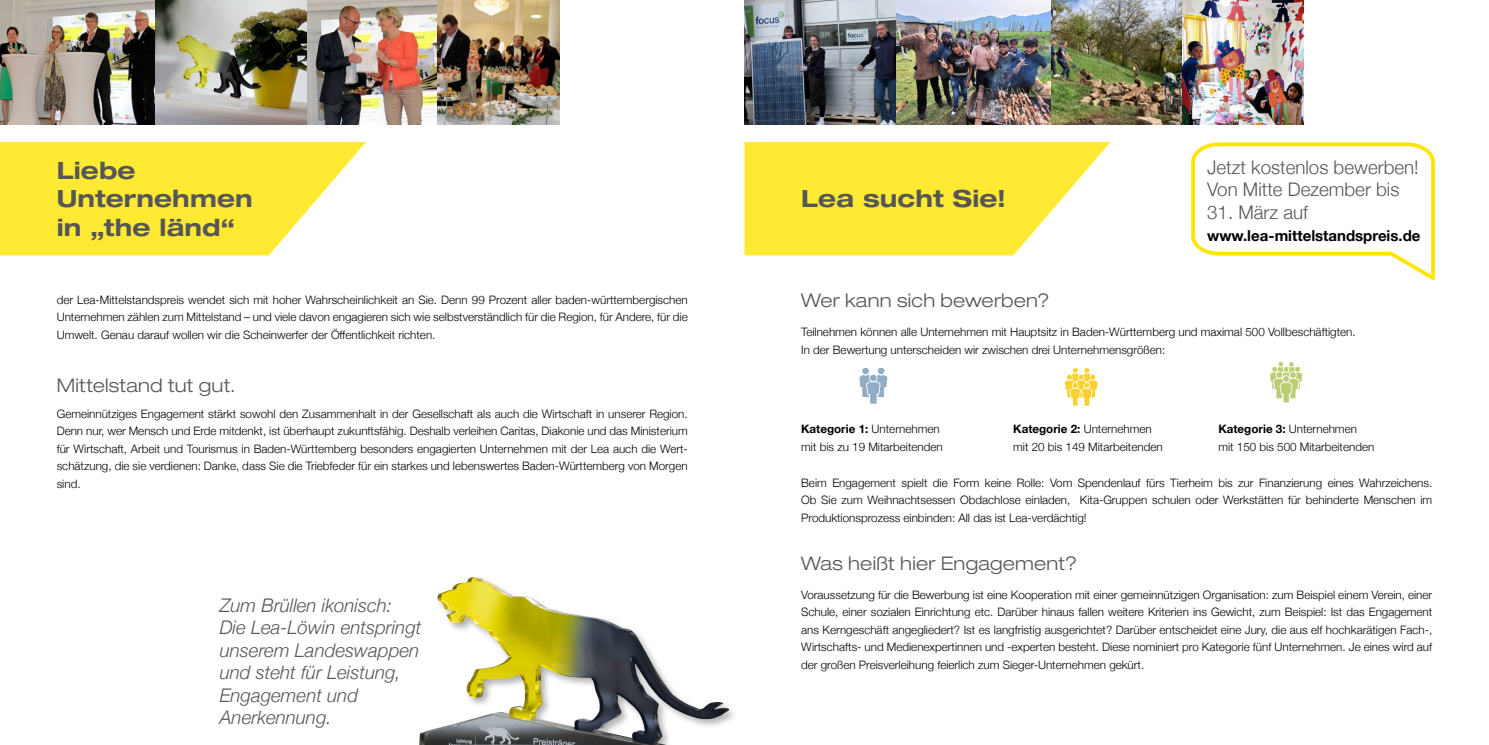
<style>
.page{position:relative;width:1489px;height:745px;background:#fff}
.page>*{position:absolute;margin:0;border:0;box-sizing:border-box;transform-origin:0 0}
.t1{font:700 expanded 23.75px/28.5px "Helvetica Neue";letter-spacing:.005em;color:#565656}
.t2{font:italic 300 18.75px/22.5px "Helvetica Neue";color:#565656}
.t3{font:300 expanded 18.75px "Helvetica Neue";letter-spacing:.01em;color:#565656}
.t4{font:300 18.75px/22.5px "Helvetica Neue";color:#565656}
.t5{font:700 15px "Helvetica Neue";color:#000}
.t6{font:300 11.62px/17.5px "Helvetica Neue";color:#000;text-align:justify}
.s1{font-weight:700}
</style>
<div class="page">
<div style="left:416px;top:574px;width:323px;height:170px;background:#000;opacity:.3"></div>
<img style="left:419px;top:576px;width:247px;height:168px">
<svg style="left:0;top:142px;width:366px;height:113px;background:#ffec4d"></svg>
<svg style="left:744px;top:142px;width:366px;height:113px;background:#ffec4d"></svg>
<img style="left:1px;top:0;width:558px;height:124px">
<img style="left:859px;top:368px;width:29px;height:36px">
<img style="left:1064px;top:368px;width:34px;height:38px">
<img style="left:1270px;top:361px;width:33px;height:42px">
<svg style="left:1191px;top:142px;width:244px;height:138px"></svg>
<img style="left:744px;top:0;width:438px;height:124px">
<img style="left:1182px;top:0;width:121px;height:124px">
<h1 class="t1" style="left:57px;top:155px;width:197px">Liebe<br>Unternehmen in „the länd“</h1>
<p class="t6" style="left:57px;top:290px;width:632px">der Lea-Mittelstandspreis wendet sich mit hoher Wahrscheinlichkeit an Sie. Denn 99 Prozent aller baden-württembergischen Unternehmen zählen zum Mittelstand – und viele davon engagieren sich wie selbstverständlich für die Region, für Andere, für die Umwelt. Genau darauf wollen wir die Scheinwerfer der Öffentlichkeit richten.</p>
<h2 class="t3" style="left:57px;top:374px;width:180px">Mittelstand tut gut.</h2>
<p class="t6" style="left:57px;top:403px;width:632px">Gemeinnütziges Engagement stärkt sowohl den Zusammenhalt in der Gesellschaft als auch die Wirtschaft in unserer Region.<br>Denn nur, wer Mensch und Erde mitdenkt, ist überhaupt zukunftsfähig. Deshalb verleihen Caritas, Diakonie und das Ministerium für Wirtschaft, Arbeit und Tourismus in Baden-Württemberg besonders engagierten Unternehmen mit der Lea auch die Wert&shy;schätzung, die sie verdienen: Danke, dass Sie die Triebfeder für ein starkes und lebenswertes Baden-Württemberg von Morgen sind.</p>
<h2 class="t2" style="left:220px;top:592px;width:203px">Zum Brüllen ikonisch:<br>Die Lea-Löwin entspringt unserem Landeswappen und steht für Leistung,<br>Engagement und<br>Anerkennung.</h2>
<h1 class="t1" style="left:801px;top:184px;width:206px">Lea sucht Sie!</h1>
<h2 class="t3" style="left:801px;top:289px;width:250px">Wer kann sich bewerben?</h2>
<h2 class="t4" style="left:1207px;top:154px;width:213px">Jetzt kostenlos bewerben!<br>Von Mitte Dezember bis</h2>
<h2 class="t4" style="left:1207px;top:199px;width:102px">31. März auf</h2>
<p class="t5" style="left:1207px;top:224px;width:215px">www.lea-mittelstandspreis.de</p>
<p class="t6" style="left:801px;top:322px;width:556px">Teilnehmen können alle Unternehmen mit Hauptsitz in Baden-Württemberg und maximal 500 Vollbeschäftigten.<br>In der Bewertung unterscheiden wir zwischen drei Unternehmensgrößen:</p>
<p class="t6" style="left:801px;top:419px;width:143px"><span class="s1">Kategorie 1:</span> Unternehmen mit bis zu 19 Mitarbeitenden</p>
<p class="t6" style="left:1013px;top:419px;width:151px"><span class="s1">Kategorie 2:</span> Unternehmen mit 20 bis 149 Mitarbeitenden</p>
<p class="t6" style="left:1218px;top:419px;width:157px"><span class="s1">Kategorie 3:</span> Unternehmen mit 150 bis 500 Mitarbeitenden</p>
<p class="t6" style="left:801px;top:473px;width:632px">Beim Engagement spielt die Form keine Rolle: Vom Spendenlauf fürs Tierheim bis zur Finanzierung eines Wahrzeichens.<br>Ob Sie zum Weihnachtsessen Obdachlose einladen, Kita-Gruppen schulen oder Werkstätten für behinderte Menschen im Produktionsprozess einbinden: All das ist Lea-verdächtig!</p>
<h2 class="t3" style="left:801px;top:551px;width:277px">Was heißt hier Engagement?</h2>
<p class="t6" style="left:801px;top:584px;width:632px">Voraussetzung für die Bewerbung ist eine Kooperation mit einer gemeinnützigen Organisation: zum Beispiel einem Verein, einer Schule, einer sozialen Einrichtung etc. Darüber hinaus fallen weitere Kriterien ins Gewicht, zum Beispiel: Ist das Engagement ans Kerngeschäft angegliedert? Ist es langfristig ausgerichtet? Darüber entscheidet eine Jury, die aus elf hochkarätigen Fach-, Wirtschafts- und Medienexpertinnen und -experten besteht. Diese nominiert pro Kategorie fünf Unternehmen. Je eines wird auf der großen Preisverleihung feierlich zum Sieger-Unternehmen gekürt.</p>
</div>
